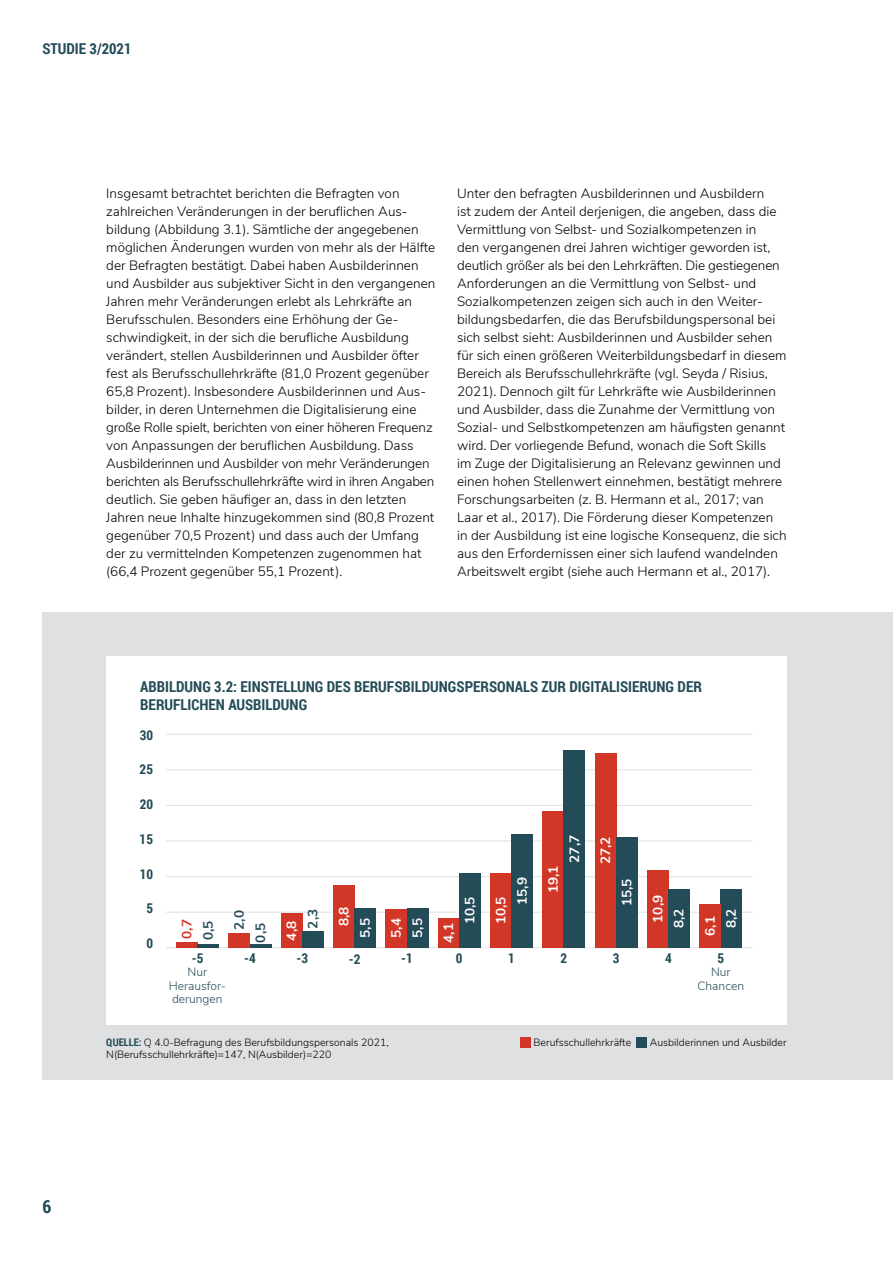
<style>
.page{position:relative;width:893px;height:1263px;background:#fff}
.page>*{position:absolute;margin:0;border:0;box-sizing:border-box;transform-origin:0 0}
.t1{font:700 18px "Roboto Condensed";color:#234b58}
.t2{font:700 15px/18px "Roboto Condensed";color:#234b58}
.t3{font:300 13.5px/18px "Nunito Sans";color:#000}
.t4{font:700 13.5px/21.3px "Nunito Sans";color:#fff}
.t5{font:700 13.5px "Roboto Condensed";color:#234b58}
.t6{font:700 13.5px "Nunito Sans";color:#234b58}
.t7{font:700 13.5px "Nunito Sans";color:#d13627}
.t8{font:300 12px/13.5px "Nunito Sans";color:#234b58;text-align:center}
.t9{font:300 10.5px/12px "Nunito Sans";color:#000}
.s1{font-family:"Roboto Condensed";font-weight:700;color:#234b58}
</style>
<div class="page">
<div style="left:43px;top:612px;width:850px;height:468px;background:#dfe0e2"></div>
<div style="left:106px;top:656px;width:681px;height:368px;background:#fff"></div>
<hr style="left:166px;top:734px;width:587px;height:1px;background:#dfe0e2">
<hr style="left:166px;top:912px;width:587px;height:1px;background:#dfe0e2">
<hr style="left:166px;top:947px;width:587px;height:1px;background:#dfe0e2">
<hr style="left:166px;top:769px;width:587px;height:1px;background:#dfe0e2">
<hr style="left:166px;top:876px;width:587px;height:1px;background:#dfe0e2">
<hr style="left:166px;top:805px;width:587px;height:1px;background:#dfe0e2">
<hr style="left:166px;top:841px;width:587px;height:1px;background:#dfe0e2">
<div style="left:520px;top:1037px;width:11px;height:11px;background:#d13627"></div>
<div style="left:636px;top:1037px;width:11px;height:11px;background:#234b58"></div>
<div style="left:176px;top:943px;width:22px;height:5px;background:#d13627"></div>
<hr style="left:198px;top:944px;width:21px;height:4px;background:#234b58">
<hr style="left:250px;top:944px;width:21px;height:4px;background:#234b58">
<div style="left:229px;top:933px;width:21px;height:15px;background:#d13627"></div>
<div style="left:281px;top:914px;width:21px;height:34px;background:#d13627"></div>
<div style="left:302px;top:931px;width:22px;height:17px;background:#234b58"></div>
<div style="left:333px;top:885px;width:22px;height:63px;background:#d13627"></div>
<div style="left:355px;top:908px;width:21px;height:40px;background:#234b58"></div>
<div style="left:386px;top:910px;width:21px;height:38px;background:#d13627"></div>
<div style="left:407px;top:908px;width:21px;height:40px;background:#234b58"></div>
<div style="left:438px;top:918px;width:21px;height:30px;background:#d13627"></div>
<div style="left:459px;top:873px;width:21px;height:75px;background:#234b58"></div>
<div style="left:490px;top:873px;width:22px;height:75px;background:#d13627"></div>
<div style="left:512px;top:834px;width:21px;height:114px;background:#234b58"></div>
<div style="left:543px;top:811px;width:21px;height:137px;background:#d13627"></div>
<div style="left:564px;top:750px;width:21px;height:198px;background:#234b58"></div>
<div style="left:647px;top:870px;width:21px;height:78px;background:#d13627"></div>
<div style="left:668px;top:889px;width:22px;height:59px;background:#234b58"></div>
<div style="left:721px;top:889px;width:21px;height:59px;background:#234b58"></div>
<div style="left:699px;top:904px;width:22px;height:44px;background:#d13627"></div>
<div style="left:595px;top:753px;width:21px;height:195px;background:#d13627"></div>
<div style="left:616px;top:837px;width:21px;height:111px;background:#234b58"></div>
<p class="t2" style="left:43px;top:39px;width:91px">STUDIE 3/2021</p>
<p class="t3" style="left:106px;top:183px;width:331px">Insgesamt betrachtet berichten die Befragten von zahlreichen Veränderungen in der beruflichen Aus&shy;bildung (Abbildung 3.1). Sämtliche der angegebenen möglichen Änderungen wurden von mehr als der Hälfte der Befragten bestätigt. Dabei haben Ausbilderinnen und Ausbilder aus subjektiver Sicht in den vergangenen Jahren mehr Veränderungen erlebt als Lehrkräfte an Berufsschulen. Besonders eine Erhöhung der Ge&shy;schwindigkeit, in der sich die berufliche Ausbildung verändert, stellen Ausbilderinnen und Ausbilder öfter fest als Berufsschullehrkräfte (81,0 Prozent gegenüber 65,8 Prozent). Insbesondere Ausbilderinnen und Aus&shy;bilder, in deren Unternehmen die Digitalisierung eine große Rolle spielt, berichten von einer höheren Frequenz von Anpassungen der beruflichen Ausbildung. Dass Ausbilderinnen und Ausbilder von mehr Veränderungen berichten als Berufsschullehrkräfte wird in ihren Angaben deutlich. Sie geben häufiger an, dass in den letzten Jahren neue Inhalte hinzugekommen sind (80,8 Prozent gegenüber 70,5 Prozent) und dass auch der Umfang der zu vermittelnden Kompetenzen zugenommen hat (66,4 Prozent gegenüber 55,1 Prozent).</p>
<p class="t3" style="left:457px;top:183px;width:331px">Unter den befragten Ausbilderinnen und Ausbildern<br>ist zudem der Anteil derjenigen, die angeben, dass die Vermittlung von Selbst- und Sozialkompetenzen in<br>den vergangenen drei Jahren wichtiger geworden ist, deutlich größer als bei den Lehrkräften. Die gestiegenen Anforderungen an die Vermittlung von Selbst- und Sozialkompetenzen zeigen sich auch in den Weiter&shy;bildungsbedarfen, die das Berufsbildungspersonal bei sich selbst sieht: Ausbilderinnen und Ausbilder sehen für sich einen größeren Weiterbildungsbedarf in diesem Bereich als Berufsschullehrkräfte (vgl. Seyda / Risius, 2021). Dennoch gilt für Lehrkräfte wie Ausbilderinnen und Ausbilder, dass die Zunahme der Vermittlung von Sozial- und Selbstkompetenzen am häufigsten genannt wird. Der vorliegende Befund, wonach die Soft Skills<br>im Zuge der Digitalisierung an Relevanz gewinnen und einen hohen Stellenwert einnehmen, bestätigt mehrere Forschungsarbeiten (z. B. Hermann et al., 2017; van Laar et al., 2017). Die Förderung dieser Kompetenzen in der Ausbildung ist eine logische Konsequenz, die sich aus den Erfordernissen einer sich laufend wandelnden Arbeitswelt ergibt (siehe auch Hermann et al., 2017).</p>
<p class="t2" style="left:140px;top:677px;width:563px">ABBILDUNG 3.2: EINSTELLUNG DES BERUFSBILDUNGSPERSONALS ZUR DIGITALISIERUNG DER<br>BERUFLICHEN AUSBILDUNG</p>
<p class="t5" style="left:140px;top:725px;width:15px">30</p>
<p class="t5" style="left:140px;top:760px;width:15px">25</p>
<p class="t5" style="left:140px;top:795px;width:15px">20</p>
<p class="t5" style="left:140px;top:829px;width:15px">15</p>
<p class="t5" style="left:140px;top:864px;width:15px">10</p>
<p class="t5" style="left:146px;top:899px;width:8px">5</p>
<p class="t5" style="left:146px;top:934px;width:8px">0</p>
<p class="t4" style="left:563px;top:863px;width:29px;rotate:-90deg">27,7</p>
<p class="t4" style="left:594px;top:864px;width:29px;rotate:-90deg">27,2</p>
<p class="t6" style="left:229px;top:930px;width:21px;rotate:-90deg">2,0</p>
<p class="t7" style="left:177px;top:939px;width:21px;rotate:-90deg">0,7</p>
<p class="t6" style="left:198px;top:940px;width:21px;rotate:-90deg">0,5</p>
<p class="t6" style="left:251px;top:942px;width:21px;rotate:-90deg">0,5</p>
<p class="t5" style="left:244px;top:949px;width:13px">-4</p>
<p class="t5" style="left:192px;top:949px;width:13px">-5</p>
<p class="t4" style="left:280px;top:940px;width:21px;rotate:-90deg">4,8</p>
<p class="t6" style="left:303px;top:928px;width:21px;rotate:-90deg">2,3</p>
<p class="t5" style="left:296px;top:949px;width:13px">-3</p>
<p class="t4" style="left:332px;top:938px;width:33px;text-indent:12px;rotate:-90deg">8,8<br>5,5</p>
<p class="t5" style="left:349px;top:950px;width:13px">-2</p>
<p class="t4" style="left:385px;top:938px;width:21px;rotate:-90deg">5,4<br>5,5</p>
<p class="t5" style="left:401px;top:949px;width:13px">-1</p>
<p class="t4" style="left:437px;top:924px;width:29px;text-indent:-19px;rotate:-90deg">4,1<br>10,5</p>
<p class="t5" style="left:456px;top:949px;width:8px">0</p>
<p class="t4" style="left:489px;top:905px;width:29px;text-indent:-19px;rotate:-90deg">10,5<br>15,9</p>
<p class="t5" style="left:508px;top:949px;width:8px">1</p>
<p class="t4" style="left:542px;top:893px;width:29px;rotate:-90deg">19,1</p>
<p class="t5" style="left:560px;top:949px;width:8px">2</p>
<p class="t4" style="left:615px;top:906px;width:29px;rotate:-90deg">15,5</p>
<p class="t5" style="left:613px;top:949px;width:8px">3</p>
<p class="t4" style="left:646px;top:928px;width:35px;text-indent:6px;rotate:-90deg">10,9<br>8,2</p>
<p class="t5" style="left:665px;top:949px;width:8px">4</p>
<p class="t4" style="left:698px;top:936px;width:21px;rotate:-90deg">6,1</p>
<p class="t4" style="left:720px;top:928px;width:21px;rotate:-90deg">8,2</p>
<p class="t5" style="left:717px;top:949px;width:8px">5</p>
<p class="t8" style="left:169px;top:965px;width:59px">Nur<br>Herausfor&shy;derungen</p>
<p class="t8" style="left:697px;top:965px;width:48px">Nur<br>Chancen</p>
<p class="t9" style="left:106px;top:1036px;width:284px"><span class="s1">QUELLE:</span> Q 4.0-Befragung des Berufsbildungspersonals 2021,<br>N(Berufsschullehrkräfte)=147, N(Ausbilder)=220</p>
<p class="t9" style="left:534px;top:1035px;width:99px">Berufsschullehrkräfte</p>
<p class="t9" style="left:650px;top:1035px;width:138px">Ausbilderinnen und Ausbilder</p>
<h1 class="t1" style="left:43px;top:1193px;width:10px">6</h1>
</div>
